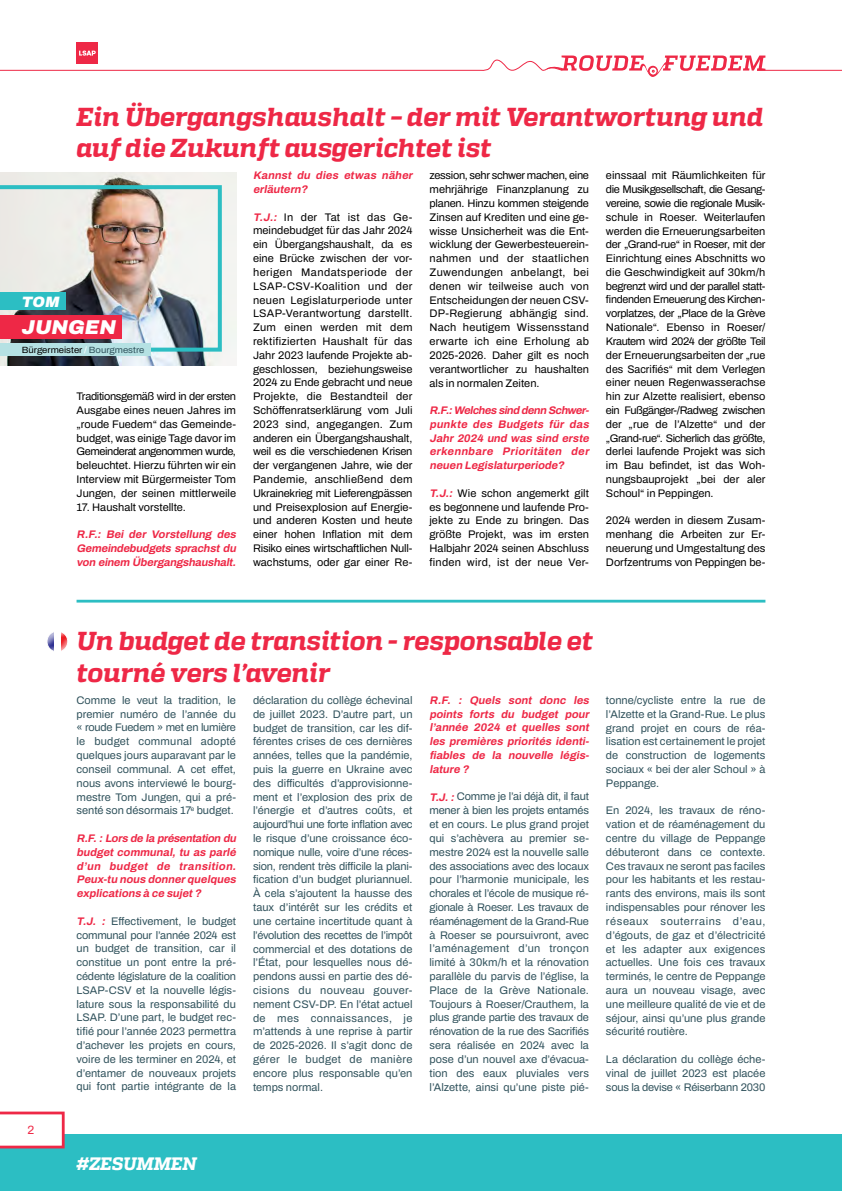
<style>
.page{position:relative;width:842px;height:1191px;background:#fff}
.page>*{position:absolute;margin:0;border:0;box-sizing:border-box;transform-origin:0 0}
.t1{font:italic 800 26px/31.2px "Quadon";letter-spacing:-.01em;color:#ee2846}
.t2{font:italic 900 20px "Archivo";color:#fff}
.t3{font:italic 800 18px "Quadon";letter-spacing:-.005em;color:#fff}
.t4{font:italic 900 15px "Archivo";color:#fff}
.t5{font:600 12px "Archivo";color:#ee2846}
.t6{font:600 11px/13.8px "Archivo";color:#30525c;text-align:justify}
.t7{font:600 11px/13.8px "Archivo";color:#000;text-align:justify}
.t8{font:italic 700 11px/13.8px "Archivo";color:#ee2846;text-align:justify}
.t9{font:600 9px "Archivo";color:#000;scale:1.06 1}
.s1{color:#fff}
.s2{color:#30525c}
.s3{font-weight:700;font-style:italic;color:#ee2846}
</style>
<div class="page">
<div style="left:0;top:1134px;width:842px;height:57px;background:#2cbec3"></div>
<hr style="left:757px;top:70px;width:85px;height:1px;background:#ee2846">
<div style="left:77px;top:43px;width:21px;height:21px;background:#ee2846"></div>
<svg style="left:0;top:51px;width:765px;height:26px"></svg>
<svg style="left:0;top:1111px;width:65px;height:37px"></svg>
<div style="left:46px;top:630px;width:23px;height:23px;background:#fff;opacity:.67"></div>
<img style="left:0;top:173px;width:236px;height:193px">
<img style="left:0;top:185px;width:222px;height:166px">
<div style="left:0;top:292px;width:66px;height:18px;background:#2cbec3"></div>
<div style="left:0;top:315px;width:122px;height:23px;background:#ee2846"></div>
<div style="left:0;top:343px;width:150px;height:13px;background:#b5e1e3"></div>
<hr style="left:77px;top:600px;width:688px;height:2px;background:#2cbec3">
<h1 class="t1" style="left:77px;top:101px;width:688px">Ein Übergangshaushalt – der mit Verantwortung und auf die Zukunft ausgerichtet ist</h1>
<h3 class="t4" style="left:22px;top:291px;width:39px">TOM</h3>
<h2 class="t2" style="left:22px;top:312px;width:96px">JUNGEN</h2>
<p class="t9" style="left:22px;top:343px;width:117px">Bürgermeister <span class="s1">/</span> <span class="s2">Bourgmestre</span></p>
<p class="t7" style="left:77px;top:389px;width:161px">Traditionsgemäß wird in der ersten Ausgabe eines neuen Jahres im „roude Fuedem“ das Gemeinde&shy;budget, was einige Tage davor im Gemeinderat angenommen wurde, beleuchtet. Hierzu führten wir ein Interview mit Bürgermeister Tom Jungen, der seinen mittlerweile</p>
<p class="t7" style="left:77px;top:500px;width:111px">17. Haushalt vorstellte.</p>
<p class="t8" style="left:77px;top:527px;width:164px">R.F.: Bei der Vorstellung des Gemeindebudgets sprachstdu von einem Übergangshaushalt.</p>
<p class="t8" style="left:253px;top:169px;width:164px">Kannst du dies etwas näher erläutern?</p>
<p class="t7" style="left:253px;top:210px;width:161px"><span class="s3">T.J.:</span> In der Tat ist das Ge&shy;meindebudget für das Jahr 2024 ein Übergangshaushalt, da es eine Brücke zwischen der vor&shy;herigen Mandatsperiode der LSAP--CSV-Koalition und der neuen Legislaturperiode unter LSAP-Verantwortung darstellt.<br>Zum einen werden mit dem rektifizierten Haushalt für das Jahr 2023 laufende Projekte ab&shy;geschlossen, beziehungsweise 2024 zu Ende gebracht und neue Projekte, die Bestandteil der Schöffenratserklärung vom Juli 2023 sind, angegangen. Zum anderen ein Übergangshaushalt, weil es die verschiedenen Krisen der vergangenen Jahre, wie der Pandemie, anschließend dem Ukrainekrieg mit Lieferengpässen und Preisexplosion auf Energie&shy;und anderen Kosten und heute einer hohen Inflation mit dem Risiko eines wirtschaftlichen Null&shy;wachstums, oder gar einer Re-</p>
<p class="t7" style="left:429px;top:169px;width:161px">zession, sehr schwer machen, eine mehrjährige Finanzplanung zu planen. Hinzu kommen steigende Zinsen auf Krediten und eine ge&shy;wisse Unsicherheit was die Ent&shy;wicklung der Gewerbesteuerein&shy;nahmen und der staatlichen Zuwendungen anbelangt, bei denen wir teilweise auch von Entscheidungen der neuen CSV-DP-Regierung abhängig sind.<br>Nach heutigem Wissensstand erwarte ich eine Erholung ab 2025-2026. Daher gilt es noch verantwortlicher zu haushalten als in normalen Zeiten.</p>
<p class="t8" style="left:429px;top:403px;width:164px">R.F.:Welchessind dennSchwer&shy;punkte des Budgets für das Jahr 2024 und was sind erste erkennbare Prioritäten der neuen Legislaturperiode?</p>
<p class="t7" style="left:429px;top:486px;width:161px"><span class="s3">T.J.:</span> Wie schon angemerkt gilt es begonnene und laufende Pro&shy;jekte zu Ende zu bringen. Das größte Projekt, was im ersten Halbjahr 2024 seinen Abschluss finden wird, ist der neue Ver-</p>
<p class="t7" style="left:606px;top:169px;width:161px">einssaal mit Räumlichkeiten für die Musikgesellschaft, die Gesang&shy;vereine, sowie die regionale Musik&shy;schule in Roeser. Weiterlaufen werden die Erneuerungsarbeiten der „Grand-rue“ in Roeser, mit der Einrichtung eines Abschnitts wo die Geschwindigkeit auf 30km/h begrenzt wird und der parallel statt&shy;findenden Erneuerung des Kirchen&shy;vorplatzes, der „Place de la Grève Nationale“. Ebenso in Roeser/ Krautem wird 2024 der größte Teil der Erneuerungsarbeiten der „rue des Sacrifiés“ mit dem Verlegen einer neuen Regenwasserachse hin zur Alzette realisiert, ebenso ein Fußgänger-/Radweg zwischen der „rue de l’Alzette“ und der „Grand-rue“. Sicherlich das größte, derlei laufende Projekt was sich im Bau befindet, ist das Woh&shy;nungsbauprojekt „bei der aler Schoul“ in Peppingen.</p>
<p class="t7" style="left:606px;top:514px;width:161px">2024 werden in diesem Zusam&shy;menhang die Arbeiten zur Er&shy;neuerung und Umgestaltung des Dorfzentrums von Peppingen be-</p>
<p class="t5" style="left:27px;top:1121px;width:8px">2</p>
<h1 class="t1" style="left:77px;top:626px;width:518px">Un budget de transition - responsable et tourné vers l’avenir</h1>
<p class="t6" style="left:77px;top:693px;width:161px">Comme le veut la tradition, le premier numéro de l’année du « roude Fuedem » met en lumière le budget communal adopté quelques jours auparavant par le conseil communal. A cet effet, nous avons interviewé le bourg&shy;mestre Tom Jungen, qui a pré&shy;senté son désormais 17<sup>e</sup> budget.</p>
<p class="t8" style="left:77px;top:831px;width:164px">R.F.:Lorsde la présentation du budgetcommunal,tu as parlé d’un budget de transition.<br>Peux-tu nous donnerquelques explications à ce sujet?</p>
<p class="t6" style="left:77px;top:914px;width:161px"><span class="s3">T.J. :</span> Effectivement, le budget communal pour l’année 2024 est un budget de transition, car il constitue un pont entre la pré&shy;cédente législature de la coalition LSAP-CSV et la nouvelle légis&shy;lature sous la responsabilité du LSAP. D’une part, le budget rec&shy;tifié pour l’année 2023 permettra d’achever les projets en cours, voire de les terminer en 2024, et d’entamer de nouveaux projets qui font partie intégrante de la</p>
<p class="t6" style="left:253px;top:693px;width:161px">déclaration du collège échevinal de juillet 2023. D’autre part, un budget de transition, car les dif&shy;férentes crises de ces dernières années, telles que la pandémie, puis la guerre en Ukraine avec des difficultés d’approvisionne&shy;ment et l’explosion des prix de l’énergie et d’autres coûts, et aujourd’hui une forte inflation avec le risque d’une croissance éco&shy;nomique nulle, voire d’une réces&shy;sion, rendent très difficile la plani&shy;fication d’un budget pluriannuel.<br>À cela s’ajoutent la hausse des taux d’intérêt sur les crédits et une certaine incertitude quant à l’évolution des recettes de l’impôt commercial et des dotations de l’État, pour lesquelles nous dé&shy;pendons aussi en partie des dé&shy;cisions du nouveau gouver&shy;nement CSV-DP. En l’état actuel de mes connaissances, je m’attends à une reprise à partir de 2025-2026. Il s’agit donc de gérer le budget de manière encore plus responsable qu’en temps normal.</p>
<p class="t8" style="left:429px;top:693px;width:164px">R.F. : Quels sont donc les points forts du budget pour l’année 2024 et quelles sont les premières priorités identi&shy;fiables de la nouvelle légis&shy;lature ?</p>
<p class="t6" style="left:429px;top:790px;width:161px"><span class="s3">T.J.:</span>Comme je l’ai déjà dit, il faut mener à bien les projets entamés et en cours. Le plus grand projet qui s’achèvera au premier se&shy;mestre 2024 est la nouvelle salle des associations avec des locaux pour l’harmonie municipale, les chorales et l’école de musique ré&shy;gionale à Roeser. Les travaux de réaménagement de la Grand-Rue à Roeser se poursuivront, avec l’aménagement d’un tronçon limité à 30km/h et la rénovation parallèle du parvis de l’église, la Place de la Grève Nationale.<br>Toujours à Roeser/Crauthem, la plus grande partie des travaux de rénovation de la rue des Sacrifiés sera réalisée en 2024 avec la pose d’un nouvel axe d’évacua&shy;tion des eaux pluviales vers l’Alzette, ainsi qu’une piste pié-</p>
<p class="t6" style="left:606px;top:693px;width:161px">tonne/cycliste entre la rue de l’Alzette et la Grand-Rue. Le plus grand projet en cours de réa&shy;lisation est certainement le projet de construction de logements sociaux « bei der aler Schoul » à Peppange.</p>
<p class="t6" style="left:606px;top:803px;width:161px">En 2024, les travaux de réno&shy;vation et de réaménagement du centre du village de Peppange débuteront dans ce contexte.<br>Ces travaux ne seront pas faciles pour les habitants et les restau&shy;rants des environs, mais ils sont indispensables pour rénover les réseaux souterrains d’eau, d’égouts, de gaz et d’électricité et les adapter aux exigences actuelles. Une fois ces travaux terminés, le centre de Peppange aura un nouveau visage, avec une meilleure qualité de vie et de séjour, ainsi qu’une plus grande sécurité routière.</p>
<p class="t6" style="left:606px;top:1052px;width:161px">La déclaration du collège éche&shy;vinal de juillet 2023 est placée sous la devise « Réiserbann 2030</p>
<h3 class="t3" style="left:77px;top:1153px;width:122px">#ZESUMMEN</h3>
</div>
